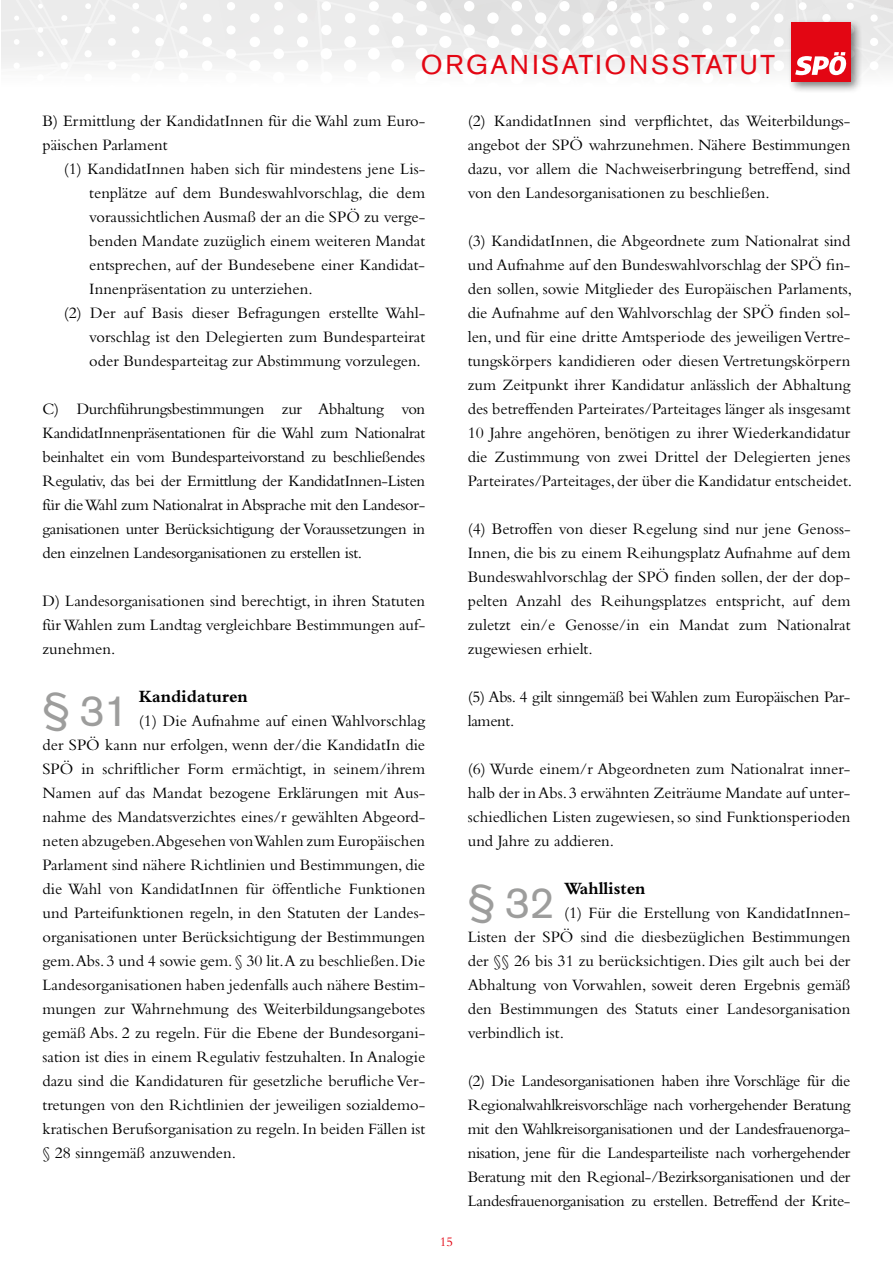
<style>
.page{position:relative;width:893px;height:1263px;background:#fff}
.page>*{position:absolute;margin:0;border:0;box-sizing:border-box;transform-origin:0 0}
.t1{font:43.65px "Akzidenz Grotesk BE";color:#9d9d9c}
.t2{font:27px "Akzidenz Grotesk BE";letter-spacing:.08em;color:#e30613}
.t3{font:700 18px "Bembo";color:#000}
.t4{font:16.5px/24px "Bembo";color:#000;text-align:justify}
.t5{font:16.5px/24px "Bembo";letter-spacing:-.02em;color:#000}
.t6{font:13.5px "Bembo";color:#e30613}
</style>
<div class="page">
<div style="left:787px;top:18px;width:75px;height:76px;background:#000;opacity:.5"></div>
<svg style="left:1px;top:0;width:892px;height:87px"></svg>
<h2 class="t2" style="left:421px;top:49px;width:356px">ORGANISATIONSSTATUT</h2>
<p class="t4" style="left:43px;top:109px;width:384px">B) Ermittlung der KandidatInnen für die Wahl zum Euro&shy;päischen Parlament</p>
<p class="t4" style="left:64px;top:157px;width:363px">(1) KandidatInnen haben sich für mindestens jene Lis-</p>
<p class="t4" style="left:89px;top:181px;width:337px">tenplätze auf dem Bundeswahlvorschlag, die dem</p>
<p class="t4" style="left:89px;top:205px;width:337px">voraussichtlichen Ausmaß der an die SPÖ zu verge-</p>
<p class="t4" style="left:89px;top:229px;width:337px">benden Mandate zuzüglich einem weiteren Mandat</p>
<p class="t4" style="left:89px;top:253px;width:336px">entsprechen, auf der Bundesebene einer Kandidat-</p>
<p class="t4" style="left:89px;top:277px;width:225px">Innenpräsentation zu unterziehen.</p>
<p class="t4" style="left:64px;top:301px;width:363px">(2) Der auf Basis dieser Befragungen erstellte Wahl-</p>
<p class="t4" style="left:89px;top:325px;width:337px">vorschlag ist den Delegierten zum Bundesparteirat</p>
<p class="t4" style="left:89px;top:349px;width:333px">oder Bundesparteitag zur Abstimmung vorzulegen.</p>
<p class="t4" style="left:43px;top:397px;width:384px">C) Durchführungsbestimmungen zur Abhaltung von KandidatInnenpräsentationen für die Wahl zum Nationalrat beinhaltet ein vom Bundesparteivorstand zu beschließendes Regulativ, das bei der Ermittlung der KandidatInnen-Listen für die Wahl zum Nationalrat in Absprache mit den Landesor&shy;ganisationen unter Berücksichtigung der Voraussetzungen in den einzelnen Landesorganisationen zu erstellen ist.</p>
<p class="t4" style="left:43px;top:589px;width:384px">D) Landesorganisationen sind berechtigt, in ihren Statuten für Wahlen zum Landtag vergleichbare Bestimmungen auf&shy;zunehmen.</p>
<h1 class="t1" style="left:43px;top:685px;width:88px">§ 31</h1>
<p class="t3" style="left:139px;top:686px;width:110px">Kandidaturen</p>
<p class="t4" style="left:43px;top:709px;width:384px;text-indent:96px">(1) Die Aufnahme auf einen Wahlvorschlag der SPÖ kann nur erfolgen, wenn der/die KandidatIn die SPÖ in schriftlicher Form ermächtigt, in seinem/ihrem Namen auf das Mandat bezogene Erklärungen mit Aus&shy;nahme des Mandatsverzichtes eines/r gewählten Abgeord&shy;neten abzugeben.Abgesehen von Wahlen zum Europäischen Parlament sind nähere Richtlinien und Bestimmungen, die die Wahl von KandidatInnen für öffentliche Funktionen und Parteifunktionen regeln, in den Statuten der Landes&shy;organisationen unter Berücksichtigung der Bestimmungen gem.Abs. 3 und 4 sowie gem. § 30 lit.A zu beschließen. Die Landesorganisationen haben jedenfalls auch nähere Bestim&shy;mungen zur Wahrnehmung des Weiterbildungsangebotes gemäß Abs. 2 zu regeln. Für die Ebene der Bundesorgani&shy;sation ist dies in einem Regulativ festzuhalten. In Analogie dazu sind die Kandidaturen für gesetzliche berufliche Ver&shy;tretungen von den Richtlinien der jeweiligen sozialdemo&shy;kratischen Berufsorganisation zu regeln. In beiden Fällen ist § 28 sinngemäß anzuwenden.</p>
<p class="t6" style="left:440px;top:1233px;width:15px">15</p>
<p class="t4" style="left:468px;top:109px;width:384px">(2) KandidatInnen sind verpflichtet, das Weiterbildungs&shy;angebot der SPÖ wahrzunehmen. Nähere Bestimmungen dazu, vor allem die Nachweiserbringung betreffend, sind von den Landesorganisationen zu beschließen.</p>
<p class="t4" style="left:468px;top:229px;width:386px">(3) KandidatInnen, die Abgeordnete zum Nationalrat sind und Aufnahme auf den Bundeswahlvorschlag der SPÖ fin&shy;den sollen, sowie Mitglieder des Europäischen Parlaments, die Aufnahme auf den Wahlvorschlag der SPÖ finden sol&shy;len, und für eine dritte Amtsperiode des jeweiligen Vertre&shy;tungskörpers kandidieren oder diesen Vertretungskörpern zum Zeitpunkt ihrer Kandidatur anlässlich der Abhaltung des betreffenden Parteirates/Parteitages länger als insgesamt 10 Jahre angehören, benötigen zu ihrer Wiederkandidatur die Zustimmung von zwei Drittel der Delegierten jenes Parteirates/Parteitages, der über die Kandidatur entscheidet.</p>
<p class="t4" style="left:468px;top:517px;width:384px">(4) Betroffen von dieser Regelung sind nur jene Genoss-Innen, die bis zu einem Reihungsplatz Aufnahme auf dem Bundeswahlvorschlag der SPÖ finden sollen, der der dop&shy;pelten Anzahl des Reihungsplatzes entspricht, auf dem zuletzt ein/e Genosse/in ein Mandat zum Nationalrat zugewiesen erhielt.</p>
<p class="t5" style="left:468px;top:685px;width:384px">(5) Abs. 4 gilt sinngemäß bei Wahlen zum Europäischen Par&shy;lament.</p>
<p class="t4" style="left:468px;top:757px;width:384px">(6) Wurde einem/r Abgeordneten zum Nationalrat inner&shy;halb der in Abs. 3 erwähnten Zeiträume Mandate auf unter&shy;schiedlichen Listen zugewiesen, so sind Funktionsperioden und Jahre zu addieren.</p>
<h1 class="t1" style="left:468px;top:877px;width:88px">§ 32</h1>
<p class="t3" style="left:564px;top:878px;width:83px">Wahllisten</p>
<p class="t4" style="left:468px;top:901px;width:384px;text-indent:96px">(1) Für die Erstellung von KandidatInnen-Listen der SPÖ sind die diesbezüglichen Bestimmungen der §§ 26 bis 31 zu berücksichtigen. Dies gilt auch bei der Abhaltung von Vorwahlen, soweit deren Ergebnis gemäß den Bestimmungen des Statuts einer Landesorganisation verbindlich ist.</p>
<p class="t4" style="left:468px;top:1069px;width:384px">(2) Die Landesorganisationen haben ihre Vorschläge für die Regionalwahlkreisvorschläge nach vorhergehender Beratung mit den Wahlkreisorganisationen und der Landesfrauenorga&shy;nisation, jene für die Landesparteiliste nach vorhergehender Beratung mit den Regional-/Bezirksorganisationen und der Landesfrauenorganisation zu erstellen. Betreffend der Krite-</p>
</div>
